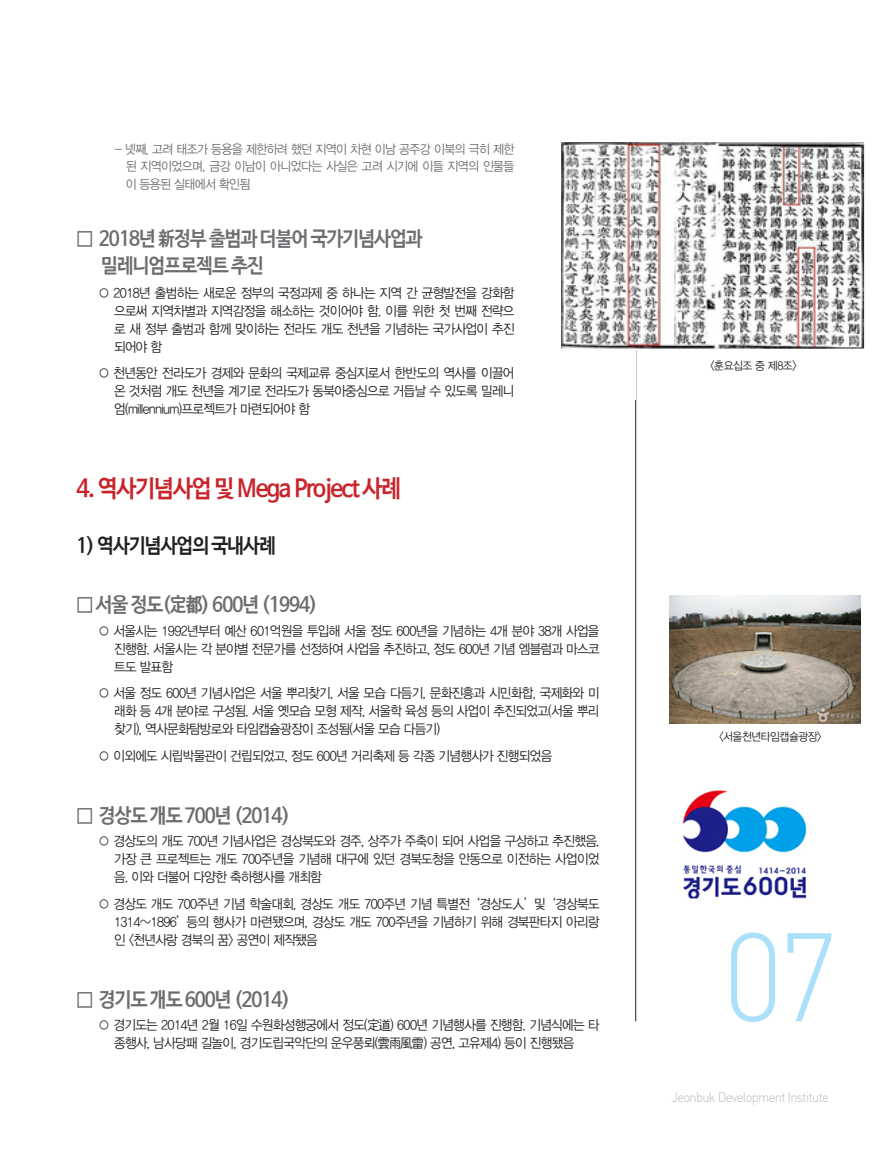
<style>
.page{position:relative;width:893px;height:1149px;background:#fff}
.page>*{position:absolute;margin:0;border:0;box-sizing:border-box;transform-origin:0 0}
.t1{font:123.6px "Dinlig";color:#aae0f9;scale:.95 1}
.t2{font:700 24px "Nanum Barun Gothic";letter-spacing:-.05em;color:#c8242b;scale:.93 1}
.t3{font:700 20.25px "Nanum Barun Gothic";letter-spacing:-.05em;color:#6c6d70;scale:.93 1}
.t4{font:700 20.25px "Nanum Barun Gothic";letter-spacing:-.05em;color:#231f20;scale:.93 1}
.t5{font:13.5px/18px "YDIYGO320";letter-spacing:-.05em;color:#231f20;text-align:justify;scale:.93 1}
.t6{font:13.5px "Dinlig";letter-spacing:-.05em;color:#bcbdc0;scale:.95 1}
.t7{font:12.75px/17.4px "YDIYGO320";letter-spacing:-.05em;color:#6c6d70;text-align:justify;scale:.93 1}
.ÙÅÁ_Û{font:11.25px "YDIYGO320";letter-spacing:-.04em;color:#231f20;scale:.95 1}
</style>
<div class="page">
<hr style="left:635px;top:142px;width:1px;height:878px;background:#231f20">
<img style="left:561px;top:142px;width:304px;height:208px">
<img style="left:682px;top:790px;width:125px;height:108px">
<img style="left:670px;top:595px;width:191px;height:128px">
<p class="t7" style="left:126px;top:140px;width:420px;text-indent:-11px">- 넷째, 고려 태조가 등용을 제한하려 했던 지역이 차현 이남 공주강 이북의 극히 제한 된 지역이었으며, 금강 이남이 아니었다는 사실은 고려 시기에 이들 지역의 인물들 이 등용된 실태에서 확인됨</p>
<p class="t3" style="left:77px;top:228px;width:374px">□ 2018년 新정부 출범과 더불어 국가기념사업과</p>
<p class="t3" style="left:101px;top:255px;width:177px">밀레니엄프로젝트 추진</p>
<p class="t5" style="left:114px;top:284px;width:432px;text-indent:-16px">○ 2018년 출범하는 새로운 정부의 국정과제 중 하나는 지역 간 균형발전을 강화함 으로써 지역차별과 지역감정을 해소하는 것이어야 함. 이를 위한 첫 번째 전략으 로 새 정부 출범과 함께 맞이하는 전라도 개도 천년을 기념하는 국가사업이 추진 되어야 함</p>
<p class="t5" style="left:114px;top:364px;width:432px;text-indent:-16px">○ 천년동안 전라도가 경제와 문화의 국제교류 중심지로서 한반도의 역사를 이끌어 온 것처럼 개도 천년을 계기로 전라도가 동북아중심으로 거듭날 수 있도록 밀레니 엄(millennium)프로젝트가 마련되어야 함</p>
<p class="t2" style="left:77px;top:476px;width:351px">4. 역사기념사업 및 Mega Project 사례</p>
<p class="t4" style="left:77px;top:535px;width:216px">1) 역사기념사업의 국내사례</p>
<p class="t3" style="left:77px;top:594px;width:261px">□ 서울 정도(定都) 600년 (1994)</p>
<p class="t5" style="left:114px;top:621px;width:523px;text-indent:-16px">○ 서울시는 1992년부터 예산 601억원을 투입해 서울 정도 600년을 기념하는 4개 분야 38개 사업을 진행함. 서울시는 각 분야별 전문가를 선정하여 사업을 추진하고, 정도 600년 기념 엠블럼과 마스코 트도 발표함</p>
<p class="t5" style="left:114px;top:684px;width:523px;text-indent:-16px">○ 서울 정도 600년 기념사업은 서울 뿌리찾기, 서울 모습 다듬기, 문화진흥과 시민화합, 국제화와 미 래화 등 4개 분야로 구성됨. 서울 옛모습 모형 제작, 서울학 육성 등의 사업이 추진되었고(서울 뿌리 찾기), 역사문화탐방로와 타임캡슐광장이 조성됨(서울 모습 다듬기)</p>
<p class="t5" style="left:98px;top:746px;width:490px">○ 이외에도 시립박물관이 건립되었고, 정도 600년 거리축제 등 각종 기념행사가 진행되었음</p>
<p class="t3" style="left:77px;top:804px;width:231px">□ 경상도 개도 700년 (2014)</p>
<p class="t5" style="left:114px;top:832px;width:523px;text-indent:-16px">○ 경상도의 개도 700년 기념사업은 경상북도와 경주, 상주가 주축이 되어 사업을 구상하고 추진했음. 가장 큰 프로젝트는 개도 700주년을 기념해 대구에 있던 경북도청을 안동으로 이전하는 사업이었 음. 이와 더불어 다양한 축하행사를 개최함</p>
<p class="t5" style="left:114px;top:894px;width:523px;text-indent:-16px">○ 경상도 개도 700주년 기념 학술대회, 경상도 개도 700주년 기념 특별전 ‘경상도人’및 ‘경상북도 1314~1896’등의 행사가 마련됐으며, 경상도 개도 700주년을 기념하기 위해 경북판타지 아리랑 인 &lt;천년사랑 경북의 꿈&gt; 공연이 제작됐음</p>
<p class="t3" style="left:77px;top:988px;width:231px">□ 경기도 개도 600년 (2014)</p>
<p class="t5" style="left:114px;top:1016px;width:523px;text-indent:-16px">○ 경기도는 2014년 2월 16일 수원화성행궁에서 정도(定道) 600년 기념행사를 진행함. 기념식에는 타 종행사, 남사당패 길놀이, 경기도립국악단의 운우풍뢰(雲雨風雷) 공연, 고유제4) 등이 진행됐음</p>
<p class="ÙÅÁ_Û" style="left:710px;top:359px;width:93px">&lt;훈요십조 중 제8조&gt;</p>
<p class="ÙÅÁ_Û" style="left:719px;top:729px;width:110px">&lt;서울천년타임캡슐광장&gt;</p>
<h1 class="t1" style="left:723px;top:900px;width:122px">07</h1>
<p class="t6" style="left:672px;top:1088px;width:167px">Jeonbuk Development Institute</p>
</div>
